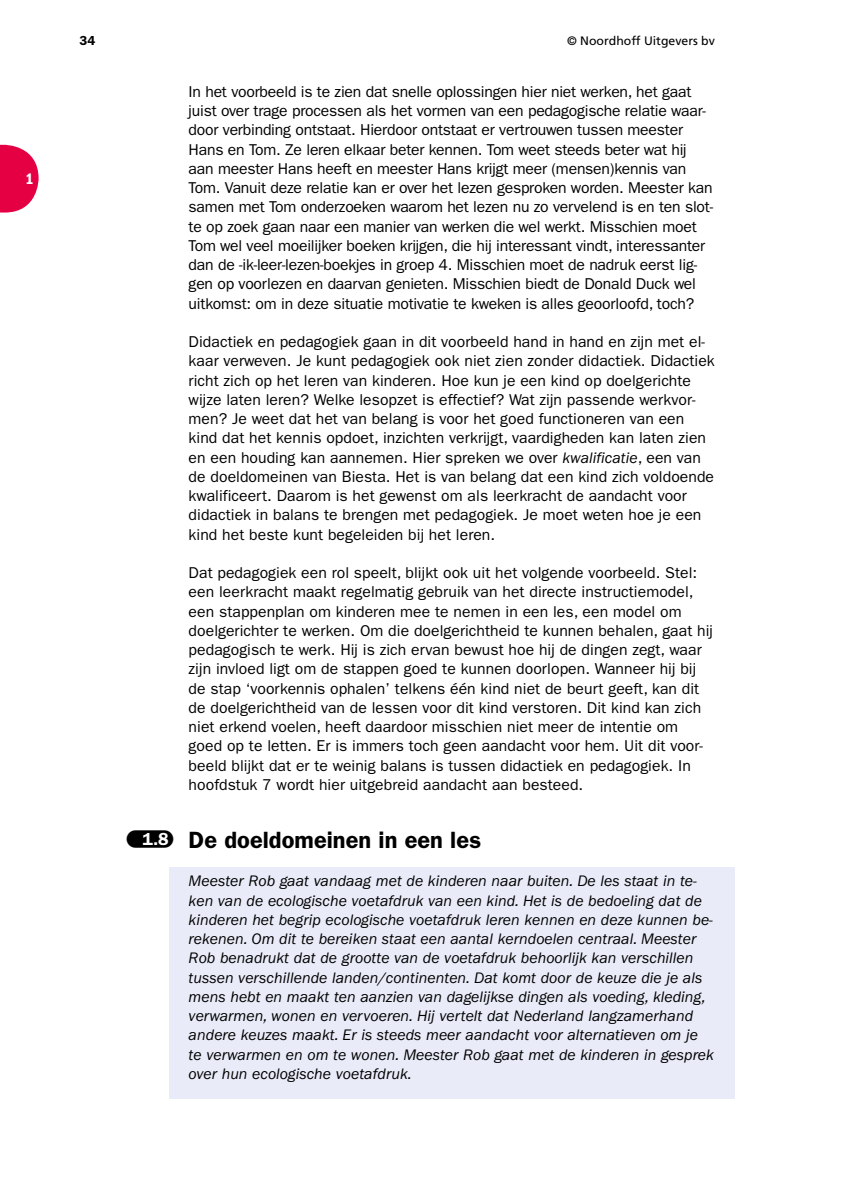
<style>
.page{position:relative;width:844px;height:1191px;background:#fff}
.page>*{position:absolute;margin:0;border:0;box-sizing:border-box;transform-origin:0 0}
.t1{font:600 23.62px "ITC Franklin Gothic Std";letter-spacing:.005em;color:#000}
.t2{font:15.75px/19.2px "ITC Franklin Gothic Std";letter-spacing:.005em;color:#000}
.t3{font:15.75px/19.2px "ITC Franklin Gothic Std";letter-spacing:-.015em;color:#000}
.t4{font:italic 15.75px/19.2px "ITC Franklin Gothic Std";letter-spacing:.005em;color:#000}
.t5{font:15.75px "ITC Franklin Gothic Std Dm Cd";color:#fff}
.t6{font:600 13.12px "ITC Franklin Gothic Std";color:#000}
.t7{font:12.25px "Frutiger LT Std";color:#000}
.s1{font-style:italic}
.s2{font-family:"Franklin Gothic Demi Met Pil";font-weight:400;font-size:17.5px}
.s3{font-size:17.5px;color:#fff}
</style>
<div class="page">
<svg style="left:0;top:145px;width:39px;height:67px"></svg>
<div style="left:26px;top:164px;width:8px;height:19px;background:#e40042"></div>
<div style="left:169px;top:867px;width:565px;height:231px;background:#e9ecf8"></div>
<p class="t5" style="left:26px;top:169px;width:10px">1</p>
<p class="t6" style="left:79px;top:32px;width:18px">34</p>
<p class="t7" style="left:567px;top:33px;width:149px">© Noordhoff Uitgevers bv</p>
<p class="t3" style="left:189px;top:82px;width:526px">In het voorbeeld is te zien dat snelle oplossingen hier niet werken, het gaat juist over trage processen als het vormen van een pedagogische relatie waar&shy;door verbinding ontstaat. Hierdoor ontstaat er vertrouwen tussen meester Hans en Tom. Ze leren elkaar beter kennen. Tom weet steeds beter wat hij aan meester Hans heeft en meester Hans krijgt meer (mensen)kennis van Tom. Vanuit deze relatie kan er over het lezen gesproken worden. Meester kan samen met Tom onderzoeken waarom het lezen nu zo vervelend is en ten slot&shy;te op zoek gaan naar een manier van werken die wel werkt. Misschien moet Tom wel veel moeilijker boeken krijgen, die hij interessant vindt, interessanter dan de -ik-leer-lezen-boekjes in groep 4. Misschien moet de nadruk eerst lig&shy;gen op voorlezen en daarvan genieten. Misschien biedt de Donald Duck wel uitkomst: om in deze situatie motivatie te kweken is alles geoorloofd, toch?</p>
<p class="t2" style="left:189px;top:332px;width:527px">Didactiek en pedagogiek gaan in dit voorbeeld hand in hand en zijn met el&shy;kaar verweven. Je kunt pedagogiek ook niet zien zonder didactiek. Didactiek richt zich op het leren van kinderen. Hoe kun je een kind op doelgerichte wijze laten leren? Welke lesopzet is effectief? Wat zijn passende werkvor&shy;men? Je weet dat het van belang is voor het goed functioneren van een kind dat het kennis opdoet, inzichten verkrijgt, vaardigheden kan laten zien en een houding kan aannemen. Hier spreken we over <span class="s1">kwalificatie</span>, een van de doeldomeinen van Biesta. Het is van belang dat een kind zich voldoende kwalificeert. Daarom is het gewenst om als leerkracht de aandacht voor didactiek in balans te brengen met pedagogiek. Je moet weten hoe je een kind het beste kunt begeleiden bij het leren.</p>
<p class="t2" style="left:189px;top:563px;width:526px">Dat pedagogiek een rol speelt, blijkt ook uit het volgende voorbeeld. Stel: een leerkracht maakt regelmatig gebruik van het directe instructiemodel, een stappenplan om kinderen mee te nemen in een les, een model om doelgerichter te werken. Om die doelgerichtheid te kunnen behalen, gaat hij pedagogisch te werk. Hij is zich ervan bewust hoe hij de dingen zegt, waar zijn invloed ligt om de stappen goed te kunnen doorlopen. Wanneer hij bij de stap ‘voorkennis ophalen’ telkens één kind niet de beurt geeft, kan dit de doelgerichtheid van de lessen voor dit kind verstoren. Dit kind kan zich niet erkend voelen, heeft daardoor misschien niet meer de intentie om goed op te letten. Er is immers toch geen aandacht voor hem. Uit dit voor&shy;beeld blijkt dat er te weinig balans is tussen didactiek en pedagogiek. In hoofdstuk 7 wordt hier uitgebreid aandacht aan besteed.</p>
<h1 class="t1" style="left:127px;top:825px;width:356px"><span class="s2">§</span><span class="s3">1.8</span> De doeldomeinen in een les</h1>
<p class="t4" style="left:189px;top:871px;width:526px">Meester Rob gaat vandaag met de kinderen naar buiten. De les staat in te&shy;ken van de ecologische voetafdruk van een kind. Het is de bedoeling dat de kinderen het begrip ecologische voetafdruk leren kennen en deze kunnen be&shy;rekenen. Om dit te bereiken staat een aantal kerndoelen centraal. Meester Rob benadrukt dat de grootte van de voetafdruk behoorlijk kan verschillen tussen verschillende landen/continenten. Dat komt door de keuze die je als mens hebt en maakt ten aanzien van dagelijkse dingen als voeding, kleding, verwarmen, wonen en vervoeren. Hij vertelt dat Nederland langzamerhand andere keuzes maakt. Er is steeds meer aandacht voor alternatieven om je te verwarmen en om te wonen. Meester Rob gaat met de kinderen in gesprek over hun ecologische voetafdruk.</p>
</div>
